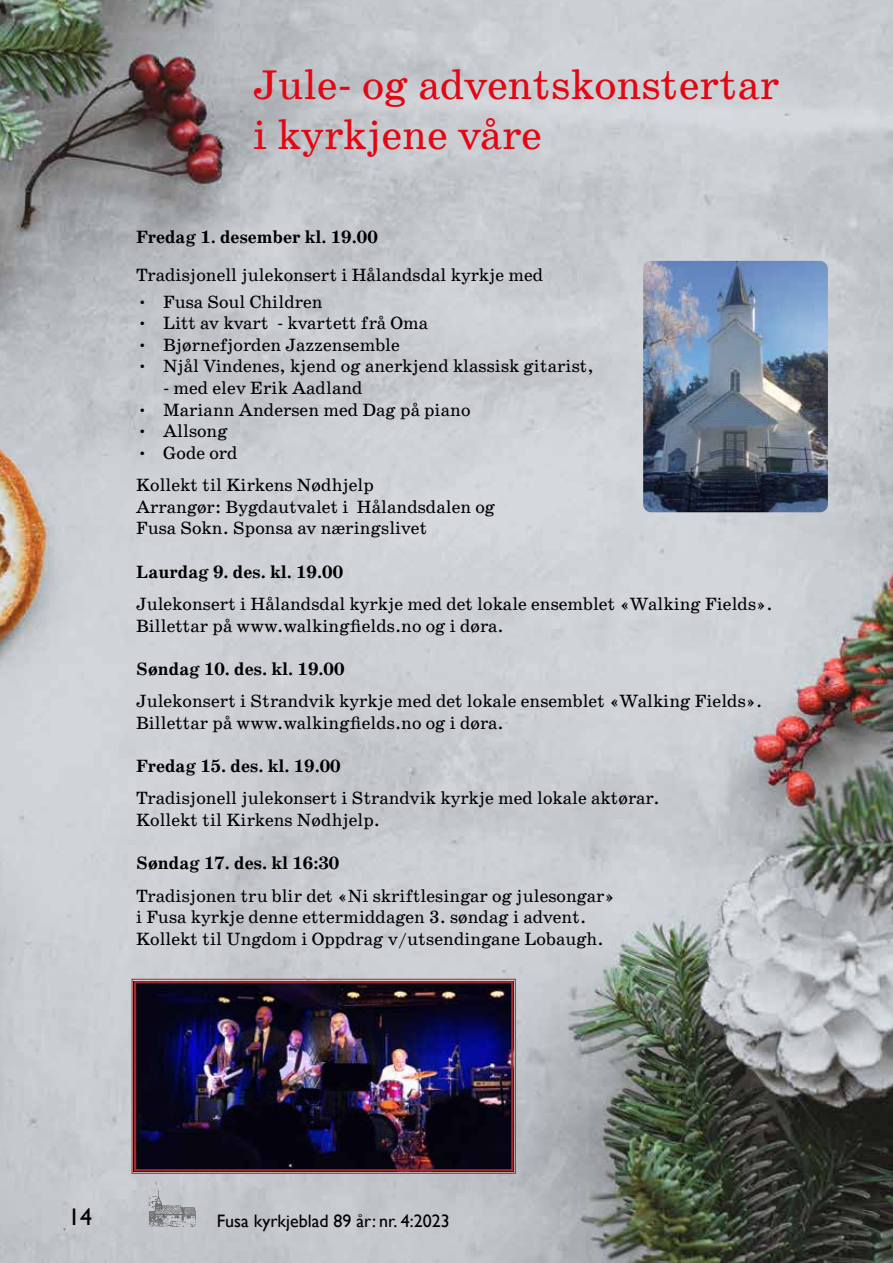
<style>
.page{position:relative;width:893px;height:1263px;background:#fff}
.page>*{position:absolute;margin:0;border:0;box-sizing:border-box;transform-origin:0 0}
.t1{font:42px/50.4px "School";color:#e30613}
.t2{font:24px "Gill Sans";color:#000}
.t3{font:18px/21.6px "School";color:#000}
.t4{font:700 18px "School";color:#000}
.t5{font:18px "Gill Sans";color:#000}
</style>
<div class="page">
<img style="left:0;top:0;width:893px;height:1263px">
<img style="left:149px;top:1191px;width:47px;height:36px">
<img style="left:131px;top:978px;width:385px;height:196px">
<div style="left:134px;top:981px;width:379px;height:190px;border:2px solid #a12b2a"></div>
<img style="left:643px;top:261px;width:185px;height:251px">
<h1 class="t1" style="left:253px;top:60px;width:528px">Jule- og adventskonstertar i kyrkjene våre</h1>
<p class="t4" style="left:136px;top:226px;width:243px">Fredag 1. desember kl. 19.00</p>
<p class="t3" style="left:136px;top:265px;width:409px">Tradisjonell julekonsert i Hålandsdal kyrkje med</p>
<p class="t3" style="left:136px;top:291px;width:188px">• Fusa Soul Children</p>
<p class="t3" style="left:136px;top:312px;width:294px">• Litt av kvart - kvartett frå Oma</p>
<p class="t3" style="left:136px;top:334px;width:265px">• Bjørnefjorden Jazzensemble</p>
<p class="t3" style="left:136px;top:356px;width:459px">• Njål Vindenes, kjend og anerkjend klassisk gitarist,</p>
<p class="t3" style="left:163px;top:377px;width:201px">- med elev Erik Aadland</p>
<p class="t3" style="left:136px;top:399px;width:336px">• Mariann Andersen med Dag på piano</p>
<p class="t3" style="left:136px;top:420px;width:93px">• Allsong</p>
<p class="t3" style="left:136px;top:437px;width:239px;line-height:32.4px">• Gode ord<br>Kollekt til Kirkens Nødhjelp</p>
<p class="t3" style="left:136px;top:496px;width:361px">Arrangør: Bygdautvalet i Hålandsdalen og<br>Fusa Sokn. Sponsa av næringslivet</p>
<p class="t4" style="left:136px;top:561px;width:209px">Laurdag 9. des. kl. 19.00</p>
<p class="t3" style="left:136px;top:593px;width:638px">Julekonsert i Hålandsdal kyrkje med det lokale ensemblet «Walking Fields».<br>Billettar på www.walkingfields.no og i døra.</p>
<p class="t4" style="left:136px;top:658px;width:210px">Søndag 10. des. kl. 19.00</p>
<p class="t3" style="left:136px;top:690px;width:628px">Julekonsert i Strandvik kyrkje med det lokale ensemblet «Walking Fields».<br>Billettar på www.walkingfields.no og i døra.</p>
<p class="t4" style="left:136px;top:755px;width:206px">Fredag 15. des. kl. 19.00</p>
<p class="t3" style="left:136px;top:788px;width:525px">Tradisjonell julekonsert i Strandvik kyrkje med lokale aktørar.<br>Kollekt til Kirkens Nødhjelp.</p>
<p class="t4" style="left:136px;top:852px;width:205px">Søndag 17. des. kl 16:30</p>
<p class="t3" style="left:136px;top:885px;width:480px">Tradisjonen tru blir det «Ni skriftlesingar og julesongar» i Fusa kyrkje denne ettermiddagen 3. søndag i advent.<br>Kollekt til Ungdom i Oppdrag v/utsendingane Lobaugh.</p>
<h2 class="t2" style="left:68px;top:1203px;width:25px">14</h2>
<p class="t5" style="left:217px;top:1210px;width:234px">Fusa kyrkjeblad 89 år: nr. 4:2023</p>
</div>
